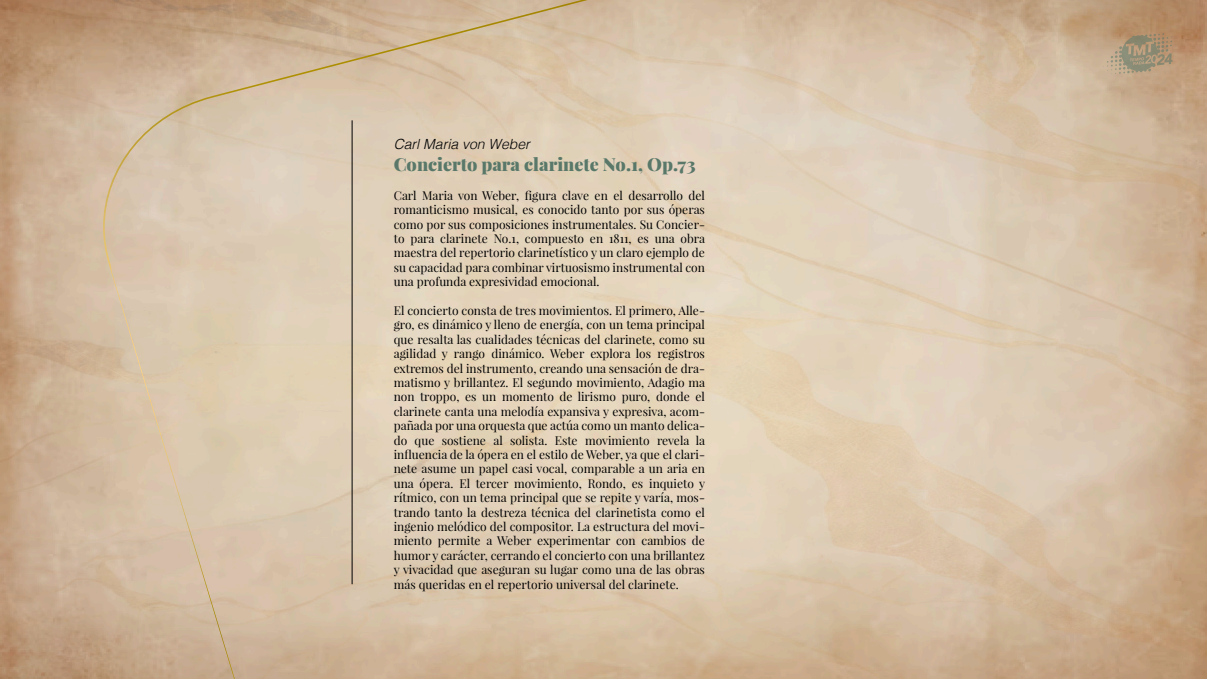
<style>
.page{position:relative;width:1207px;height:679px;background:#fff}
.page>*{position:absolute;margin:0;border:0;box-sizing:border-box;transform-origin:0 0}
.t1{font:900 18px "Playfair Display";color:#597869}
.t2{font:italic 300 14px "Helvetica";color:#000}
.t3{font:12px/14.4px "Playfair Display";color:#000;text-align:justify}
</style>
<div class="page">
<img style="left:0;top:0;width:1207px;height:679px">
<svg style="left:1103px;top:33px;width:70px;height:41px;background:#ab977a"></svg>
<svg style="left:103px;top:0;width:485px;height:679px;background:#d9c5ac"></svg>
<p class="t2" style="left:394px;top:132px;width:138px">Carl Maria von Weber</p>
<h1 class="t1" style="left:394px;top:153px;width:303px">Concierto para clarinete No.1, Op.73</h1>
<p class="t3" style="left:394px;top:188px;width:313px">Carl Maria von Weber, figura clave en el desarrollo del romanticismo musical, es conocido tanto por sus óperas como por sus composiciones instrumentales. Su Concier&shy;to para clarinete No.1, compuesto en 1811, es una obra maestra del repertorio clarinetístico y un claro ejemplo de su capacidad para combinar virtuosismo instrumental con una profunda expresividad emocional.</p>
<p class="t3" style="left:394px;top:303px;width:313px">El concierto consta de tres movimientos. El primero, Alle&shy;gro, es dinámico y lleno de energía, con un tema principal que resalta las cualidades técnicas del clarinete, como su agilidad y rango dinámico. Weber explora los registros extremos del instrumento, creando una sensación de dra&shy;matismo y brillantez. El segundo movimiento, Adagio ma non troppo, es un momento de lirismo puro, donde el clarinete canta una melodía expansiva y expresiva, acom&shy;pañada por una orquesta que actúa como un manto delica&shy;do que sostiene al solista. Este movimiento revela la influencia de la ópera en el estilo de Weber, ya que el clari&shy;nete asume un papel casi vocal, comparable a un aria en una ópera. El tercer movimiento, Rondo, es inquieto y rítmico, con un tema principal que se repite y varía, mos&shy;trando tanto la destreza técnica del clarinetista como el ingenio melódico del compositor. La estructura del movi&shy;miento permite a Weber experimentar con cambios de humor y carácter, cerrando el concierto con una brillantez y vivacidad que aseguran su lugar como una de las obras más queridas en el repertorio universal del clarinete.</p>
</div>
